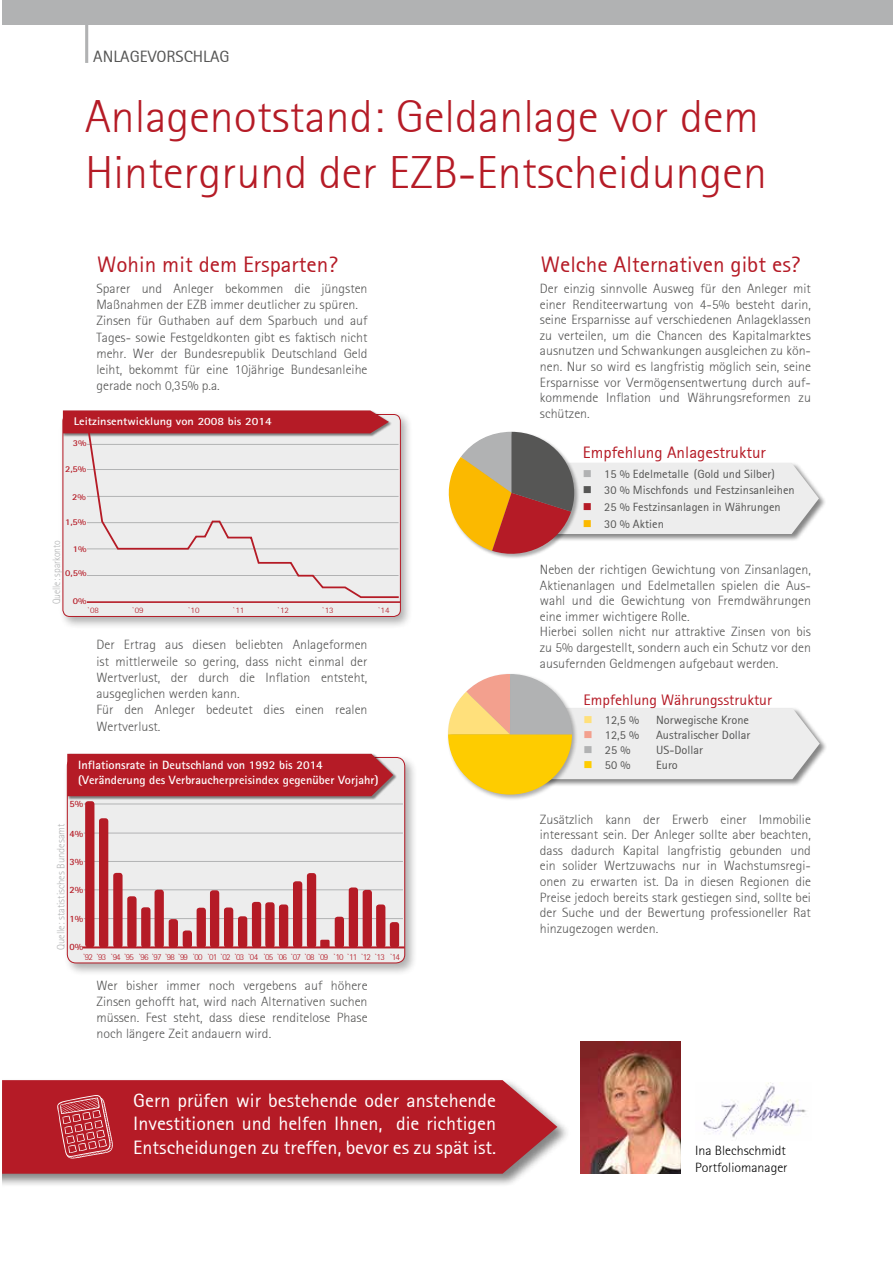
<style>
.page{position:relative;width:893px;height:1263px;background:#fff}
.page>*{position:absolute;margin:0;border:0;box-sizing:border-box;transform-origin:0 0}
.t1{font:300 46.5px/55.8px "AT Rotis Sans Serif";color:#b51b26}
.t2{font:22.5px "AT Rotis Sans Serif";color:#b51b26}
.t3{font:19.5px/23.4px "AT Rotis Sans Serif";color:#fff;text-align:justify}
.t4{font:16.65px "AT Rotis Sans Serif";color:#b51b26}
.t5{font:16.5px "AT Rotis Sans Serif";color:#565655}
.t6{font:15.3px "AT Rotis Sans Serif";color:#b51b26}
.t7{font:300 13.5px/15.6px "AT Rotis Sans Serif";color:#565655;text-align:justify}
.t8{font:300 13.5px/16.2px "AT Rotis Sans Serif";color:#000}
.t9{font:12px "AT Rotis Sans Serif";color:#565655}
.t10{font:700 12px/14.4px "AT Rotis Sans Serif";color:#fff}
.t11{font:700 11.1px "AT Rotis Sans Serif";color:#fff;scale:1.11 1}
.t12{font:300 10.8px "AT Rotis Sans Serif";color:#b1b2b3}
.t13{font:300 10.8px "AT Rotis Sans Serif";color:#b1b2b3;scale:.9 1}
.t14{font:700 9.6px "AT Rotis Sans Serif";color:#b51b26}
.t15{font:300 9px "AT Rotis Sans Serif";letter-spacing:-.08em;color:#b51b26}
.t16{font:700 8.85px "AT Rotis Sans Serif";color:#b51b26;scale:1.11 1}
.t17{font:300 8.25px "AT Rotis Sans Serif";color:#b51b26;scale:1.11 1}
.s1{color:#b1b2b3}
.s2{color:#b51b26}
.s3{color:#fbb900}
.s4{color:#ffe07b}
.s5{color:#f3a08e}
.s6{color:#fecc00}
</style>
<div class="page">
<div style="left:2px;top:0;width:891px;height:24px;background:#b1b2b3"></div>
<div style="left:2px;top:1078px;width:569px;height:110px;background:#000;opacity:.48"></div>
<svg style="left:2px;top:1080px;width:555px;height:94px;background:#b72630"></svg>
<div style="left:535px;top:462px;width:292px;height:80px;background:#000;opacity:.48"></div>
<img style="left:703px;top:1082px;width:103px;height:56px">
<img style="left:580px;top:1042px;width:101px;height:132px">
<div style="left:536px;top:707px;width:292px;height:80px;background:#000;opacity:.48"></div>
<div style="left:446px;top:672px;width:133px;height:129px;background:#000;opacity:.32"></div>
<svg style="left:448px;top:674px;width:372px;height:120px"></svg>
<svg style="left:57px;top:1094px;width:56px;height:64px;background:#c34851"></svg>
<hr style="left:85px;top:24px;width:3px;height:39px;background:#b1b2b3">
<div style="left:63px;top:754px;width:355px;height:222px;background:#000;opacity:.32"></div>
<div style="left:67px;top:757px;width:338px;height:206px;background:#ededed;border-radius:9px"></div>
<hr style="left:84px;top:804px;width:319px;height:1px;background:#b1b2b3">
<hr style="left:84px;top:833px;width:319px;height:1px;background:#b1b2b3">
<hr style="left:84px;top:861px;width:319px;height:1px;background:#b1b2b3">
<hr style="left:84px;top:889px;width:319px;height:1px;background:#b1b2b3">
<hr style="left:84px;top:918px;width:319px;height:1px;background:#b1b2b3">
<div style="left:85px;top:801px;width:9px;height:146px;background:#b51b26;border-radius:3px"></div>
<div style="left:67px;top:753px;width:330px;height:47px;background:#000;opacity:.48"></div>
<div style="left:67px;top:754px;width:326px;height:42px;background:#b51b26"></div>
<div style="left:99px;top:818px;width:9px;height:130px;background:#b51b26;border-radius:3px"></div>
<div style="left:113px;top:873px;width:10px;height:75px;background:#b51b26;border-radius:3px"></div>
<div style="left:127px;top:896px;width:10px;height:52px;background:#b51b26;border-radius:3px"></div>
<div style="left:141px;top:907px;width:9px;height:41px;background:#b51b26;border-radius:3px"></div>
<div style="left:155px;top:890px;width:9px;height:58px;background:#b51b26;border-radius:3px"></div>
<div style="left:169px;top:919px;width:9px;height:29px;background:#b51b26;border-radius:3px"></div>
<div style="left:183px;top:930px;width:9px;height:18px;background:#b51b26;border-radius:3px"></div>
<div style="left:197px;top:908px;width:9px;height:40px;background:#b51b26;border-radius:3px"></div>
<div style="left:210px;top:890px;width:9px;height:58px;background:#b51b26;border-radius:3px"></div>
<div style="left:224px;top:907px;width:9px;height:41px;background:#b51b26;border-radius:3px"></div>
<div style="left:238px;top:916px;width:9px;height:32px;background:#b51b26;border-radius:3px"></div>
<div style="left:252px;top:902px;width:9px;height:46px;background:#b51b26;border-radius:3px"></div>
<div style="left:265px;top:902px;width:10px;height:46px;background:#b51b26;border-radius:3px"></div>
<div style="left:279px;top:904px;width:9px;height:44px;background:#b51b26;border-radius:3px"></div>
<div style="left:293px;top:881px;width:9px;height:67px;background:#b51b26;border-radius:3px"></div>
<div style="left:307px;top:873px;width:9px;height:75px;background:#b51b26;border-radius:3px"></div>
<div style="left:320px;top:940px;width:10px;height:8px;background:#b51b26;border-radius:2px"></div>
<div style="left:335px;top:917px;width:9px;height:31px;background:#b51b26;border-radius:3px"></div>
<div style="left:349px;top:887px;width:9px;height:61px;background:#b51b26;border-radius:3px"></div>
<div style="left:363px;top:890px;width:9px;height:58px;background:#b51b26;border-radius:3px"></div>
<div style="left:376px;top:904px;width:9px;height:44px;background:#b51b26;border-radius:3px"></div>
<div style="left:390px;top:922px;width:9px;height:26px;background:#b51b26;border-radius:3px"></div>
<hr style="left:83px;top:946px;width:322px;height:2px;background:#b51b26">
<div style="left:58px;top:411px;width:355px;height:218px;background:#000;opacity:.32"></div>
<div style="left:63px;top:414px;width:337px;height:202px;background:#ededed;border-radius:7px"></div>
<svg style="left:63px;top:410px;width:326px;height:23px;background:#b7242e"></svg>
<hr style="left:87px;top:601px;width:313px;height:2px;background:#b51b26">
<svg style="left:87px;top:429px;width:314px;height:170px"></svg>
<svg style="left:448px;top:432px;width:371px;height:126px"></svg>
<p class="t5" style="left:93px;top:47px;width:138px">ANLAGEVORSCHLAG</p>
<h1 class="t1" style="left:85px;top:88px;width:683px">Anlagenotstand: Geldanlage vor dem<br>Hintergrund der EZB-Entscheidungen</h1>
<h2 class="t2" style="left:97px;top:251px;width:242px">Wohin mit dem Ersparten?</h2>
<h2 class="t2" style="left:541px;top:251px;width:261px">Welche Alternativen gibt es?</h2>
<p class="t7" style="left:96px;top:280px;width:273px;line-height:16.2px;text-align:left">Sparer und Anleger bekommen die jüngsten Maßnahmen der EZB immer deutlicher zu spüren.<br>Zinsen für Guthaben auf dem Sparbuch und auf Tages- sowie Festgeldkonten gibt es faktisch nicht mehr. Wer der Bundesrepublik Deutschland Geld leiht, bekommt für eine 10jährige Bundesanleihe gerade noch 0,35% p.a.</p>
<p class="t11" style="left:74px;top:414px;width:180px">Leitzinsentwicklung von 2008 bis 2014</p>
<p class="t16" style="left:73px;top:437px;width:14px">3%</p>
<p class="t16" style="left:65px;top:463px;width:21px">2,5%</p>
<p class="t16" style="left:72px;top:491px;width:14px">2%</p>
<p class="t16" style="left:65px;top:517px;width:21px">1,5%</p>
<p class="t16" style="left:73px;top:544px;width:14px">1%</p>
<p class="t13" style="left:50px;top:604px;width:73px;rotate:-90deg">Quelle: sparkonto</p>
<p class="t16" style="left:65px;top:567px;width:21px">0,5%</p>
<p class="t16" style="left:73px;top:595px;width:14px">0%</p>
<p class="t17" style="left:88px;top:606px;width:12px">`08</p>
<p class="t17" style="left:132px;top:606px;width:12px">`09</p>
<p class="t17" style="left:188px;top:606px;width:12px">`10</p>
<p class="t17" style="left:233px;top:606px;width:12px">`11</p>
<p class="t17" style="left:278px;top:606px;width:12px">`12</p>
<p class="t17" style="left:322px;top:606px;width:12px">`13</p>
<p class="t17" style="left:378px;top:606px;width:12px">`14</p>
<p class="t7" style="left:96px;top:637px;width:273px;line-height:16.2px;text-align:left">Der Ertrag aus diesen beliebten Anlageformen ist mittlerweile so gering, dass nicht einmal der Wertverlust, der durch die Inflation entsteht, ausgeglichen werden kann.<br>Für den Anleger bedeutet dies einen realen Wertverlust.</p>
<p class="t10" style="left:78px;top:758px;width:302px">Inflationsrate in Deutschland von 1992 bis 2014 (Veränderung des Verbraucherpreisindex gegenüber Vorjahr)</p>
<p class="t14" style="left:69px;top:798px;width:15px">5%</p>
<p class="t14" style="left:69px;top:828px;width:15px">4%</p>
<p class="t14" style="left:69px;top:855px;width:15px">3%</p>
<p class="t14" style="left:69px;top:884px;width:15px">2%</p>
<p class="t14" style="left:69px;top:913px;width:15px">1%</p>
<p class="t14" style="left:69px;top:940px;width:15px">0%</p>
<p class="t12" style="left:55px;top:950px;width:128px;rotate:-90deg">Quelle: statistisches Bundesamt</p>
<p class="t15" style="left:83px;top:951px;width:318px">`92 `93 `94 `95 `96 `97 `98 `99 `00 `01 `02 `03 `04 `05 `06 `07 `08 `09 `10 `11 `12 `13 `14</p>
<p class="t7" style="left:96px;top:977px;width:273px;line-height:16.2px">Wer bisher immer noch vergebens auf höhere Zinsen gehofft hat, wird nach Alternativen suchen müssen. Fest steht, dass diese renditelose Phase noch längere Zeit andauern wird.</p>
<h3 class="t3" style="left:133px;top:1088px;width:364px">Gern prüfen wir bestehende oder anstehende Investitionen und helfen Ihnen, die richtigen Entscheidungen zu treffen, bevor es zu spät ist.</h3>
<p class="t7" style="left:540px;top:281px;width:273px">Der einzig sinnvolle Ausweg für den Anleger mit einer Renditeerwartung von 4-5% besteht darin, seine Ersparnisse auf verschiedenen Anlageklassen zu verteilen, um die Chancen des Kapitalmarktes ausnutzen und Schwankungen ausgleichen zu kön&shy;nen. Nur so wird es langfristig möglich sein, seine Ersparnisse vor Vermögensentwertung durch auf&shy;kommende Inflation und Währungsreformen zu schützen.</p>
<p class="t4" style="left:583px;top:443px;width:185px">Empfehlung Anlagestruktur</p>
<p class="t9" style="left:583px;top:467px;width:193px"><span class="s1">■</span> 15 % Edelmetalle (Gold und Silber)</p>
<p class="t9" style="left:583px;top:483px;width:213px">■ 30 % Mischfonds und Festzinsanleihen</p>
<p class="t9" style="left:583px;top:500px;width:199px"><span class="s2">■</span> 25 % Festzinsanlagen in Währungen</p>
<p class="t9" style="left:583px;top:516px;width:82px"><span class="s3">■</span> 30 % Aktien</p>
<p class="t7" style="left:540px;top:561px;width:273px;text-align:left">Neben der richtigen Gewichtung von Zinsanlagen, Aktienanlagen und Edelmetallen spielen die Aus&shy;wahl und die Gewichtung von Fremdwährungen eine immer wichtigere Rolle.<br>Hierbei sollen nicht nur attraktive Zinsen von bis zu 5% dargestellt, sondern auch ein Schutz vor den ausufernden Geldmengen aufgebaut werden.</p>
<p class="t6" style="left:584px;top:690px;width:190px">Empfehlung Währungsstruktur</p>
<p class="t9" style="left:584px;top:713px;width:57px"><span class="s4">■</span> 12,5 %</p>
<p class="t9" style="left:656px;top:713px;width:94px">Norwegische Krone</p>
<p class="t9" style="left:584px;top:728px;width:57px"><span class="s5">■</span> 12,5 %</p>
<p class="t9" style="left:656px;top:728px;width:96px">Australischer Dollar</p>
<p class="t9" style="left:584px;top:743px;width:48px"><span class="s1">■</span> 25 %</p>
<p class="t9" style="left:656px;top:743px;width:48px">US-Dollar</p>
<p class="t9" style="left:584px;top:758px;width:48px"><span class="s6">■</span> 50 %</p>
<p class="t9" style="left:656px;top:758px;width:23px">Euro</p>
<p class="t7" style="left:540px;top:811px;width:273px">Zusätzlich kann der Erwerb einer Immobilie interessant sein. Der Anleger sollte aber beachten, dass dadurch Kapital langfristig gebunden und ein solider Wertzuwachs nur in Wachstumsregi&shy;onen zu erwarten ist. Da in diesen Regionen die Preise jedoch bereits stark gestiegen sind, sollte bei der Suche und der Bewertung professioneller Rat hinzugezogen werden.</p>
<p class="t8" style="left:695px;top:1143px;width:94px">Ina Blechschmidt<br>Portfoliomanager</p>
</div>
